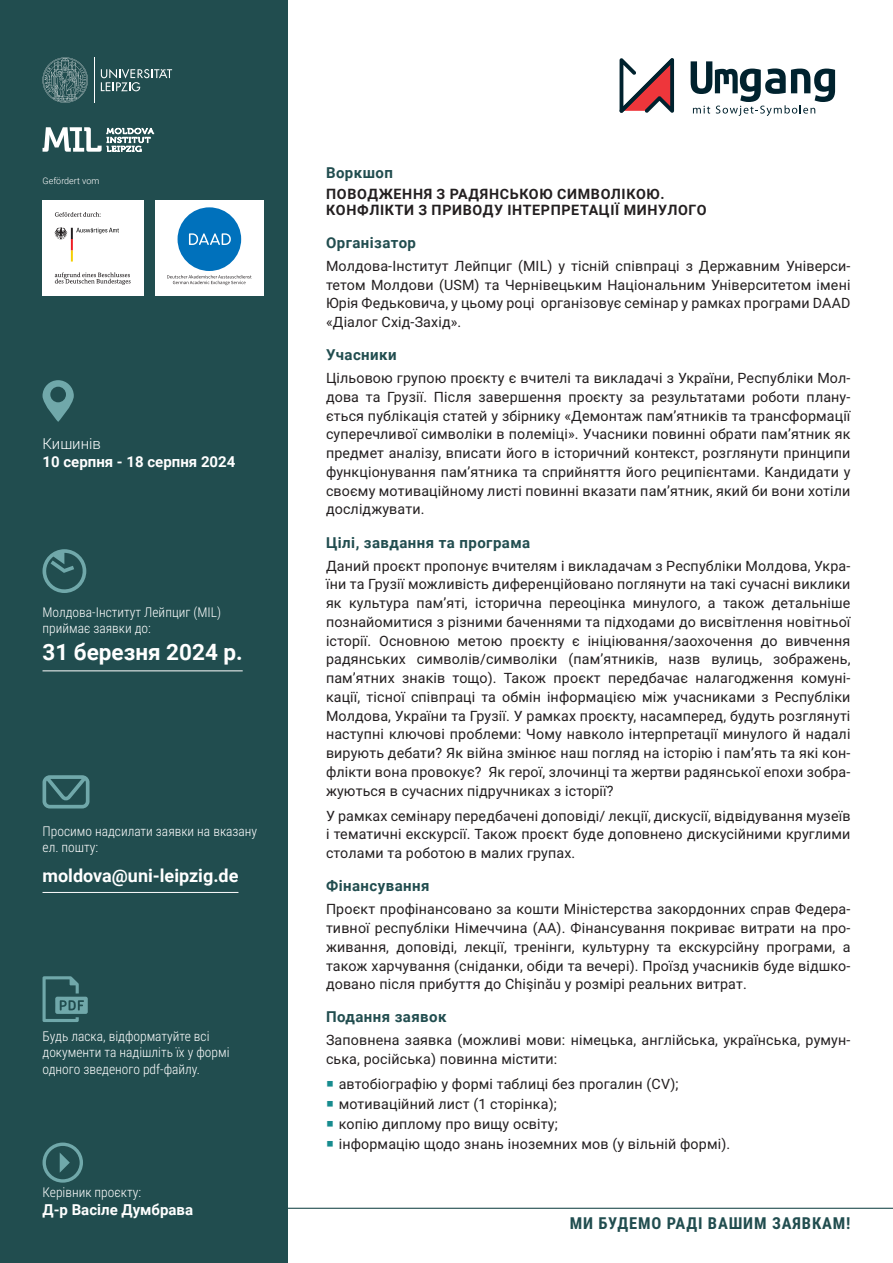
<style>
.page{position:relative;width:893px;height:1263px;background:#fff}
.page>*{position:absolute;margin:0;border:0;box-sizing:border-box;transform-origin:0 0}
.t1{font:700 22.5px "Roboto";color:#fff}
.t2{font:700 18px "Roboto";color:#fff}
.t3{font:700 16.5px "Roboto Condensed";letter-spacing:.05em;color:#214d4f}
.t4{font:700 15px "Roboto";letter-spacing:.03em;color:#214d4f}
.t5{font:700 15px "Roboto";color:#fff}
.t6{font:300 15px "Roboto";color:#fff}
.t7{font:14.25px/18.8px "Roboto";letter-spacing:.01em;color:#231f20;text-align:justify}
.t8{font:700 14.25px/16.2px "Roboto";letter-spacing:.045em;color:#231f20}
.t9{font:300 13.5px/16.2px "Roboto Condensed";color:#fff}
.t10{font:300 9px "Roboto";color:#fff}
</style>
<div class="page">
<div style="left:0;top:0;width:287px;height:1263px;background:#214d4f"></div>
<hr style="left:282px;top:1208px;width:611px;height:1px;background:#214d4f">
<hr style="left:43px;top:670px;width:200px;height:1px;background:#fff">
<hr style="left:43px;top:892px;width:195px;height:1px;background:#fff">
<svg style="left:43px;top:380px;width:31px;height:42px"></svg>
<svg style="left:43px;top:549px;width:43px;height:44px"></svg>
<svg style="left:43px;top:775px;width:47px;height:33px"></svg>
<svg style="left:43px;top:976px;width:45px;height:46px"></svg>
<svg style="left:43px;top:1142px;width:40px;height:41px"></svg>
<svg style="left:101px;top:69px;width:71px;height:22px"></svg>
<hr style="left:94px;top:57px;width:1px;height:46px;background:#fff">
<svg style="left:43px;top:57px;width:45px;height:46px"></svg>
<svg style="left:43px;top:127px;width:111px;height:25px"></svg>
<div style="left:42px;top:200px;width:102px;height:96px;background:#fff"></div>
<svg style="left:54px;top:212px;width:77px;height:73px"></svg>
<div style="left:155px;top:200px;width:108px;height:96px;background:#fff"></div>
<svg style="left:167px;top:275px;width:85px;height:10px"></svg>
<div style="left:178px;top:207px;width:63px;height:64px;background:#0071bc;border-radius:50%"></div>
<svg style="left:189px;top:233px;width:42px;height:12px"></svg>
<svg style="left:691px;top:61px;width:144px;height:55px"></svg>
<svg style="left:619px;top:58px;width:55px;height:55px"></svg>
<p class="t10" style="left:43px;top:175px;width:59px">Gefördert vom</p>
<p class="t6" style="left:43px;top:433px;width:60px">Кишинів</p>
<p class="t5" style="left:43px;top:451px;width:194px">10 серпня - 18 серпня 2024</p>
<p class="t9" style="left:43px;top:604px;width:180px">Молдова-Інститут Лейпциг (MIL) приймає заявки до:</p>
<h1 class="t1" style="left:43px;top:637px;width:202px">31 березня 2024 р.</h1>
<p class="t9" style="left:43px;top:822px;width:216px">Просимо надсилати заявки на вказану ел. пошту:</p>
<p class="t2" style="left:43px;top:863px;width:197px">moldova@uni-leipzig.de</p>
<p class="t9" style="left:43px;top:1028px;width:188px">Будь ласка, відформатуйте всі документи та надішліть їх у формі одного зведеного pdf-файлу.</p>
<p class="t9" style="left:43px;top:1184px;width:100px">Керівник проєкту:</p>
<p class="t5" style="left:43px;top:1199px;width:152px">Д-р Васіле Думбрава</p>
<p class="t4" style="left:326px;top:162px;width:69px">Воркшоп</p>
<p class="t8" style="left:326px;top:185px;width:382px">ПОВОДЖЕННЯ З РАДЯНСЬКОЮ СИМВОЛІКОЮ.<br>КОНФЛІКТИ З ПРИВОДУ ІНТЕРПРЕТАЦІЇ МИНУЛОГО</p>
<p class="t4" style="left:326px;top:232px;width:92px">Організатор</p>
<p class="t7" style="left:326px;top:256px;width:526px">Молдова-Інститут Лейпциг (MIL) у тісній співпраці з Державним Універси&shy;тетом Молдови (USM) та Чернівецьким Національним Університетом імені Юрія Федьковича, у цьому році організовує семінар у рамках програми DAAD «Діалог Схід-Захід».</p>
<p class="t4" style="left:326px;top:344px;width:72px">Учасники</p>
<p class="t7" style="left:326px;top:368px;width:526px">Цільовою групою проєкту є вчителі та викладачі з України, Республіки Мол&shy;дова та Грузії. Після завершення проєкту за результатами роботи плану&shy;ється публікація статей у збірнику «Демонтаж пам’ятників та трансформації суперечливої символіки в полеміці». Учасники повинні обрати пам’ятник як предмет аналізу, вписати його в історичний контекст, розглянути принципи функціонування пам’ятника та сприйняття його реципієнтами. Кандидати у своєму мотиваційному листі повинні вказати пам’ятник, який би вони хотіли досліджувати.</p>
<p class="t4" style="left:326px;top:532px;width:206px">Цілі, завдання та програма</p>
<p class="t7" style="left:326px;top:556px;width:526px">Даний проєкт пропонує вчителям і викладачам з Республіки Молдова, Укра&shy;їни та Грузії можливість диференційовано поглянути на такі сучасні виклики як культура пам’яті, історична переоцінка минулого, а також детальніше познайомитися з різними баченнями та підходами до висвітлення новітньої історії. Основною метою проєкту є ініціювання/заохочення до вивчення радянських символів/символіки (пам’ятників, назв вулиць, зображень, пам’ятних знаків тощо). Також проєкт передбачає налагодження комуні&shy;кації, тісної співпраці та обмін інформацією між учасниками з Республіки Молдова, України та Грузії. У рамках проєкту, насамперед, будуть розглянуті наступні ключові проблеми: Чому навколо інтерпретації минулого й надалі вирують дебати? Як війна змінює наш погляд на історію і пам’ять та які кон&shy;флікти вона провокує? Як герої, злочинці та жертви радянської епохи зобра&shy;жуються в сучасних підручниках з історії?</p>
<p class="t7" style="left:326px;top:806px;width:526px">У рамках семінару передбачені доповіді/ лекції, дискусії, відвідування музеїв і тематичні екскурсії. Також проєкт буде доповнено дискусійними круглими столами та роботою в малих групах.</p>
<p class="t4" style="left:326px;top:875px;width:105px">Фінансування</p>
<p class="t7" style="left:326px;top:899px;width:526px">Проєкт профінансовано за кошти Міністерства закордонних справ Федера&shy;тивної республіки Німеччина (AA). Фінансування покриває витрати на про&shy;живання, доповіді, лекції, тренінги, культурну та екскурсійну програми, а також харчування (сніданки, обіди та вечері). Проїзд учасників буде відшко&shy;довано після прибуття до Chişinău у розмірі реальних витрат.</p>
<p class="t4" style="left:326px;top:1006px;width:122px">Подання заявок</p>
<p class="t7" style="left:326px;top:1030px;width:526px">Заповнена заявка (можливі мови: німецька, англійська, українська, румун&shy;ська, російська) повинна містити:</p>
<p class="t7" style="left:339px;top:1074px;width:393px;line-height:20px;text-align:left">автобіографію у формі таблиці без прогалин (CV); мотиваційний лист (1 сторінка);<br>копію диплому про вищу освіту;<br>інформацію щодо знань іноземних мов (у вільній формі).</p>
<p class="t3" style="left:570px;top:1211px;width:282px">МИ БУДЕМО РАДІ ВАШИМ ЗАЯВКАМ!</p>
</div>
